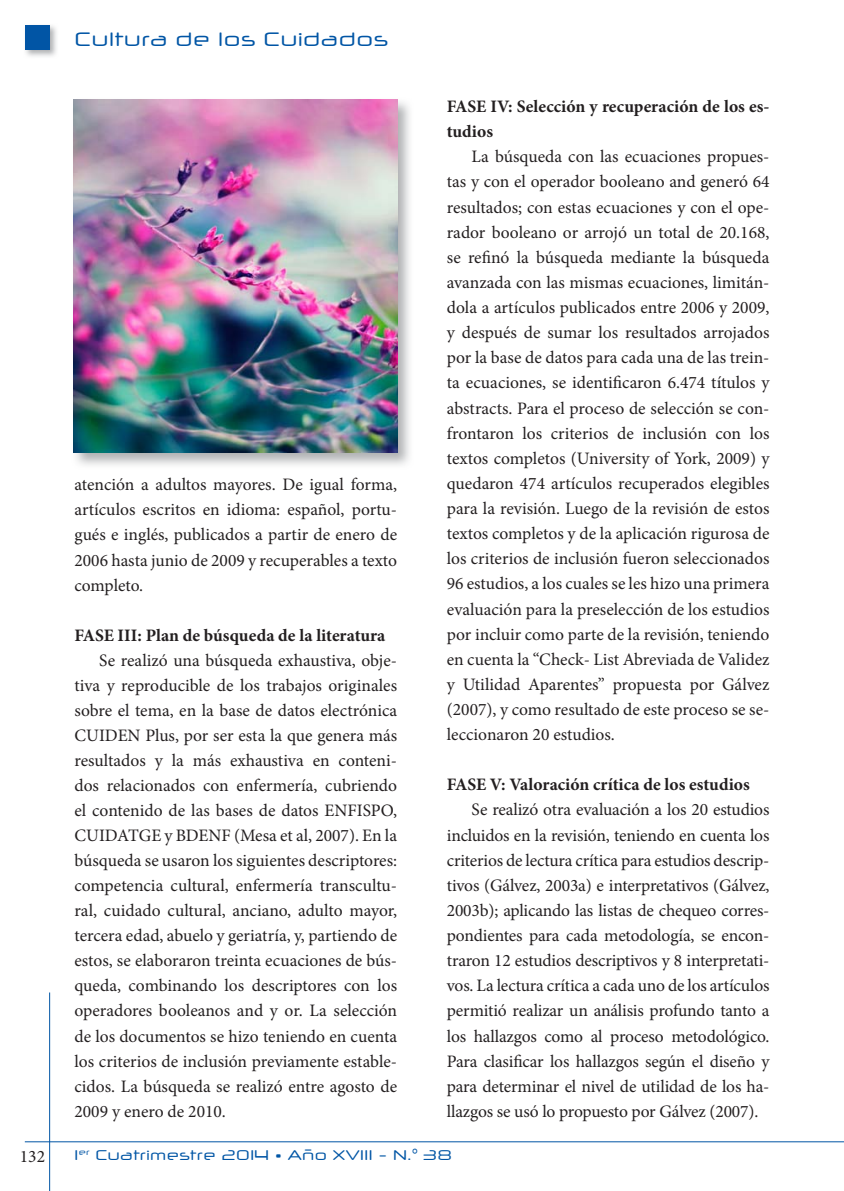
<style>
.page{position:relative;width:844px;height:1191px;background:#fff}
.page>*{position:absolute;margin:0;border:0;box-sizing:border-box;transform-origin:0 0}
.t1{font:19.25px "Neuropol X Free";color:#0155a5}
.t2{font:17.5px/25px "Minion Pro";color:#231f20;text-align:justify}
.t3{font:700 17.5px/25px "Minion Pro";color:#231f20}
.t4{font:14px "Neuropol X Free";color:#0155a5}
</style>
<div class="page">
<hr style="left:49px;top:992px;width:1px;height:199px;background:#0155a5">
<hr style="left:25px;top:1141px;width:818px;height:1px;background:#0155a5">
<img style="left:25px;top:25px;width:32px;height:32px">
<div style="left:25px;top:25px;width:25px;height:25px;background:#0155a5"></div>
<img style="left:73px;top:99px;width:337px;height:366px">
<img style="left:74px;top:99px;width:323px;height:354px">
<p class="t2" style="left:20px;top:1144px;width:27px">132</p>
<p class="t1" style="left:74px;top:27px;width:315px">Cultura de los Cuidados</p>
<p class="t2" style="left:74px;top:472px;width:324px">atención a adultos mayores. De igual forma, artículos escritos en idioma: español, portu&shy;gués e inglés, publicados a partir de enero de 2006 hasta junio de 2009 y recuperables a texto completo.</p>
<p class="t3" style="left:74px;top:622px;width:312px">FASE III: Plan de búsqueda de la literatura</p>
<p class="t2" style="left:74px;top:647px;width:324px;text-indent:25px">Se realizó una búsqueda exhaustiva, obje&shy;tiva y reproducible de los trabajos originales sobre el tema, en la base de datos electrónica CUIDEN Plus, por ser esta la que genera más resultados y la más exhaustiva en conteni&shy;dos relacionados con enfermería, cubriendo el contenido de las bases de datos ENFISPO, CUIDATGE y BDENF (Mesa et al, 2007). En la búsqueda se usaron los siguientes descriptores: competencia cultural, enfermería transcultu&shy;ral, cuidado cultural, anciano, adulto mayor, tercera edad, abuelo y geriatría, y, partiendo de estos, se elaboraron treinta ecuaciones de bús&shy;queda, combinando los descriptores con los operadores booleanos and y or. La selección de los documentos se hizo teniendo en cuenta los criterios de inclusión previamente estable&shy;cidos. La búsqueda se realizó entre agosto de 2009 y enero de 2010.</p>
<p class="t3" style="left:446px;top:94px;width:324px">FASE IV: Selección y recuperación de los es&shy;tudios</p>
<p class="t2" style="left:446px;top:144px;width:324px;text-indent:25px">La búsqueda con las ecuaciones propues&shy;tas y con el operador booleano and generó 64 resultados; con estas ecuaciones y con el ope&shy;rador booleano or arrojó un total de 20.168, se refinó la búsqueda mediante la búsqueda avanzada con las mismas ecuaciones, limitán&shy;dola a artículos publicados entre 2006 y 2009, y después de sumar los resultados arrojados por la base de datos para cada una de las trein&shy;ta ecuaciones, se identificaron 6.474 títulos y abstracts. Para el proceso de selección se con&shy;frontaron los criterios de inclusión con los textos completos (University of York, 2009) y quedaron 474 artículos recuperados elegibles para la revisión. Luego de la revisión de estos textos completos y de la aplicación rigurosa de los criterios de inclusión fueron seleccionados 96 estudios, a los cuales se les hizo una primera evaluación para la preselección de los estudios por incluir como parte de la revisión, teniendo en cuenta la “Check- List Abreviada de Validez y Utilidad Aparentes” propuesta por Gálvez (2007), y como resultado de este proceso se se&shy;leccionaron 20 estudios.</p>
<p class="t3" style="left:446px;top:772px;width:304px">FASE V: Valoración crítica de los estudios</p>
<p class="t2" style="left:446px;top:797px;width:324px;text-indent:25px">Se realizó otra evaluación a los 20 estudios incluidos en la revisión, teniendo en cuenta los criterios de lectura crítica para estudios descrip&shy;tivos (Gálvez, 2003a) e interpretativos (Gálvez, 2003b); aplicando las listas de chequeo corres&shy;pondientes para cada metodología, se encon&shy;traron 12 estudios descriptivos y 8 interpretati&shy;vos. La lectura crítica a cada uno de los artículos permitió realizar un análisis profundo tanto a los hallazgos como al proceso metodológico.<br>Para clasificar los hallazgos según el diseño y para determinar el nivel de utilidad de los ha&shy;llazgos se usó lo propuesto por Gálvez (2007).</p>
<p class="t4" style="left:74px;top:1146px;width:379px">1<sup>er</sup> Cuatrimestre 2014 • Año XVIII - N.° 38</p>
</div>
